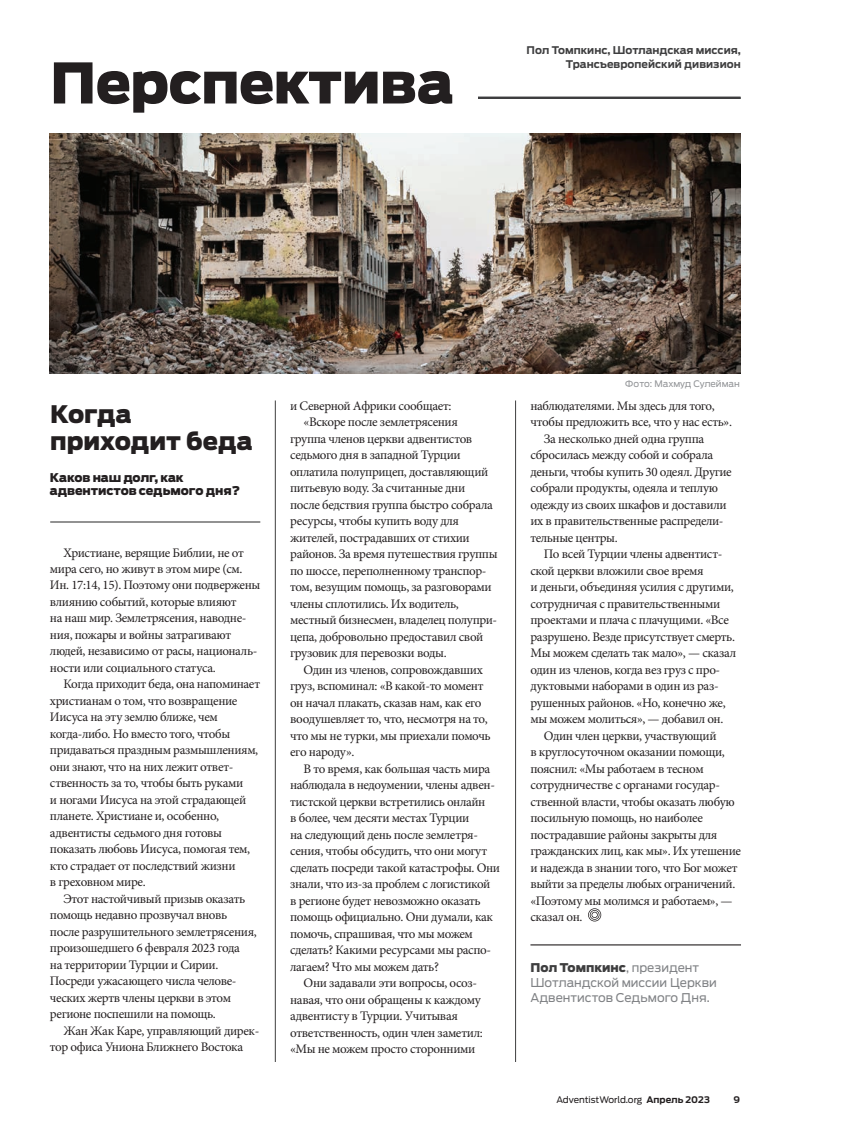
<style>
.page{position:relative;width:864px;height:1134px;background:#fff}
.page>*{position:absolute;margin:0;border:0;box-sizing:border-box;transform-origin:0 0}
.News_Body{font:900 55.5px "Ford Antenna";letter-spacing:-.01em;color:#231f20}
.New_in_Depth_Heading{font:900 24px/27px "Ford Antenna";color:#231f20}
.Main_Body{font:13.05px/16.5px "Minion Pro";letter-spacing:-.03em;color:#231f20}
.Author_Bios{font:12px/15px "Ford Antenna";color:#808285}
.News_in_Depth_Subhea{font:900 12px/13.5px "Ford Antenna";letter-spacing:-.01em;color:#231f20}
.News_Photo_Credit{font:700 10.5px/13.5px "Ford Antenna";color:#3e3e3f;text-align:right}
.t1{font:9px "Ford Antenna";color:#231f20}
.News_Photo_Credit-2{font:9px "Ford Antenna";color:#939598}
.t2{font:700 9px "Ford Antenna";color:#231f20}
.s1{font-weight:900;color:#3e3e3f}
.s2{font-weight:700}
</style>
<div class="page">
<hr style="left:416px;top:97px;width:325px;height:2px;background:#3e3e3f">
<div style="left:50px;top:54px;width:427px;height:56px;background:#fff"></div>
<img style="left:50px;top:133px;width:691px;height:241px">
<hr style="left:530px;top:944px;width:211px;height:1px;background:#231f20">
<svg style="left:588px;top:908px;width:13px;height:13px"></svg>
<hr style="left:50px;top:521px;width:210px;height:2px;background:#3e3e3f">
<hr style="left:275px;top:400px;width:1px;height:662px;background:#3e3e3f">
<hr style="left:515px;top:400px;width:1px;height:662px;background:#3e3e3f">
<p class="News_Body" style="left:50px;top:31px;width:405px">Перспектива</p>
<p class="News_Photo_Credit" style="left:527px;top:42px;width:216px">Пол Томпкинс, Шотландская миссия,<br>Трансъевропейский дивизион</p>
<p class="New_in_Depth_Heading" style="left:50px;top:398px;width:204px">Когда приходит беда</p>
<p class="News_in_Depth_Subhea" style="left:50px;top:469px;width:192px">Каков наш долг, как адвентистов седьмого дня?</p>
<p class="Main_Body" style="left:50px;top:544px;width:212px;text-indent:13px">Христиане, верящие Библии, не от мира сего, но живут в этом мире (см.<br>Ин. 17:14, 15). Поэтому они подвержены влиянию событий, которые влияют<br>на наш мир. Землетрясения, наводне&shy;ния, пожары и войны затрагивают людей, независимо от расы, националь&shy;ности или социального статуса.</p>
<p class="Main_Body" style="left:50px;top:676px;width:212px;text-indent:13px">Когда приходит беда, она напоминает христианам о том, что возвращение Иисуса на эту землю ближе, чем когда-либо. Но вместо того, чтобы придаваться праздным размышлениям, они знают, что на них лежит ответ&shy;ственность за то, чтобы быть руками<br>и ногами Иисуса на этой страдающей планете. Христиане и, особенно, адвентисты седьмого дня готовы показать любовь Иисуса, помогая тем, кто страдает от последствий жизни<br>в греховном мире.</p>
<p class="Main_Body" style="left:50px;top:891px;width:208px;text-indent:13px">Этот настойчивый призыв оказать помощь недавно прозвучал вновь после разрушительного землетрясения, произошедшего 6 февраля 2023 года<br>на территории Турции и Сирии.<br>Посреди ужасающего числа челове&shy;ческих жертв члены церкви в этом регионе поспешили на помощь.</p>
<p class="Main_Body" style="left:50px;top:1023px;width:211px;text-indent:13px">Жан Жак Каре, управляющий дирек&shy;тор офиса Униона Ближнего Востока</p>
<p class="Main_Body" style="left:290px;top:397px;width:163px">и Северной Африки сообщает:</p>
<p class="Main_Body" style="left:290px;top:414px;width:209px;text-indent:13px">«Вскоре после землетрясения<br>группа членов церкви адвентистов седьмого дня в западной Турции оплатила полуприцеп, доставляющий питьевую воду. За считанные дни после бедствия группа быстро собрала ресурсы, чтобы купить воду для жителей, пострадавших от стихии районов. За время путешествия группы по шоссе, переполненному транспор&shy;том, везущим помощь, за разговорами члены сплотились. Их водитель, местный бизнесмен, владелец полупри&shy;цепа, добровольно предоставил свой грузовик для перевозки воды.</p>
<p class="Main_Body" style="left:290px;top:661px;width:202px;text-indent:13px">Один из членов, сопровождавших груз, вспоминал: «В какой-то момент он начал плакать, сказав нам, как его воодушевляет то, что, несмотря на то, что мы не турки, мы приехали помочь его народу».</p>
<p class="Main_Body" style="left:290px;top:760px;width:212px;text-indent:13px">В то время, как большая часть мира наблюдала в недоумении, члены адвен&shy;тистской церкви встретились онлайн<br>в более, чем десяти местах Турции<br>на следующий день после землетря&shy;сения, чтобы обсудить, что они могут сделать посреди такой катастрофы. Они знали, что из-за проблем с логистикой<br>в регионе будет невозможно оказать помощь официально. Они думали, как помочь, спрашивая, что мы можем сделать? Какими ресурсами мы распо&shy;лагаем? Что мы можем дать?</p>
<p class="Main_Body" style="left:290px;top:975px;width:194px;text-indent:13px">Они задавали эти вопросы, осоз&shy;навая, что они обращены к каждому адвентисту в Турции. Учитывая ответственность, один член заметил: «Мы не можем просто сторонними</p>
<p class="News_Photo_Credit-2" style="left:625px;top:376px;width:116px">Фото: Махмуд Сулейман</p>
<p class="Main_Body" style="left:530px;top:398px;width:203px">наблюдателями. Мы здесь для того, чтобы предложить все, что у нас есть».</p>
<p class="Main_Body" style="left:530px;top:431px;width:203px;text-indent:13px">За несколько дней одна группа сбросилась между собой и собрала деньги, чтобы купить 30 одеял. Другие собрали продукты, одеяла и теплую одежду из своих шкафов и доставили их в правительственные распредели&shy;тельные центры.</p>
<p class="Main_Body" style="left:530px;top:546px;width:207px;text-indent:13px">По всей Турции члены адвентист&shy;ской церкви вложили свое время<br>и деньги, объединяя усилия с другими, сотрудничая с правительственными проектами и плача с плачущими. «Все разрушено. Везде присутствует смерть.<br>Мы можем сделать так мало», — сказал один из членов, когда вез груз с про&shy;дуктовыми наборами в один из раз&shy;рушенных районов. «Но, конечно же, мы можем молиться», — добавил он.</p>
<p class="Main_Body" style="left:530px;top:728px;width:212px;text-indent:13px">Один член церкви, участвующий<br>в круглосуточном оказании помощи, пояснил: «Мы работаем в тесном сотрудничестве с органами государ&shy;ственной власти, чтобы оказать любую посильную помощь, но наиболее пострадавшие районы закрыты для гражданских лиц, как мы». Их утешение и надежда в знании того, что Бог может выйти за пределы любых ограничений. «Поэтому мы молимся и работаем», — сказал он.</p>
<p class="Author_Bios" style="left:530px;top:959px;width:188px"><span class="s1">Пол Томпкинс</span>, президент<br>Шотландской миссии Церкви<br>Адвентистов Седьмого Дня.</p>
<p class="t1" style="left:556px;top:1091px;width:155px">AdventistWorld.org <span class="s2">Апрель 2023</span></p>
<p class="t2" style="left:733px;top:1091px;width:8px">9</p>
</div>
